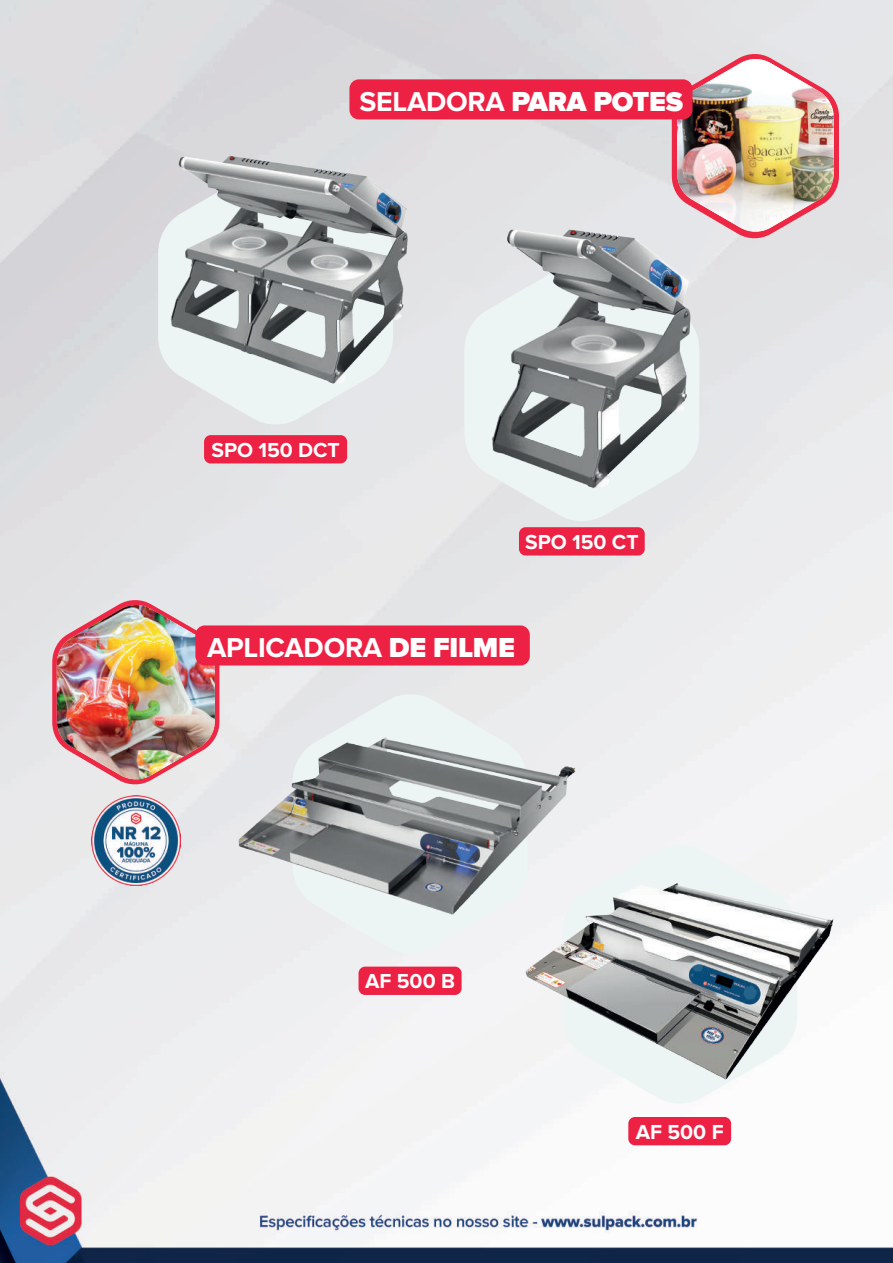
<style>
.page{position:relative;width:893px;height:1263px;background:#fff}
.page>*{position:absolute;margin:0;border:0;box-sizing:border-box;transform-origin:0 0}
.t1{font:900 28.35px "Proxima Nova";letter-spacing:-.01em;color:#fff}
.t2{font:700 28.35px "Proxima Nova";letter-spacing:-.01em;color:#fff}
.t3{font:700 21px "Proxima Nova";color:#fff}
.s1{font-weight:700}
.s2{font-weight:900}
</style>
<div class="page">
<img style="left:0;top:0;width:893px;height:1263px">
<img style="left:91px;top:796px;width:89px;height:89px">
<svg style="left:464px;top:491px;width:235px;height:32px;fill:#e5e6e7"></svg>
<svg style="left:158px;top:163px;width:235px;height:264px;fill:#e5e6e9"></svg>
<svg style="left:293px;top:692px;width:235px;height:263px;fill:#edeff0"></svg>
<div style="left:562px;top:842px;width:235px;height:263px;background:#f4f4f6"></div>
<img style="left:456px;top:219px;width:266px;height:272px">
<img style="left:162px;top:137px;width:250px;height:250px">
<img style="left:235px;top:712px;width:341px;height:221px">
<img style="left:509px;top:862px;width:341px;height:222px">
<svg style="left:672px;top:54px;width:167px;height:184px"></svg>
<img style="left:677px;top:59px;width:157px;height:173px">
<div style="left:349px;top:79px;width:343px;height:40px;background:#ed2144;border-radius:9px"></div>
<svg style="left:52px;top:600px;width:167px;height:184px"></svg>
<img style="left:57px;top:605px;width:158px;height:176px">
<div style="left:204px;top:435px;width:143px;height:28px;background:#ed2144;border-radius:7px"></div>
<div style="left:519px;top:527px;width:126px;height:28px;background:#ed2144;border-radius:7px"></div>
<div style="left:359px;top:967px;width:103px;height:28px;background:#ed2144;border-radius:7px"></div>
<div style="left:628px;top:1117px;width:103px;height:28px;background:#ed2144;border-radius:7px"></div>
<div style="left:195px;top:625px;width:335px;height:40px;background:#ed2144;border-radius:9px"></div>
<h1 class="t1" style="left:360px;top:85px;width:325px"><span class="s1">SELADORA</span> PARA POTES</h1>
<p class="t3" style="left:211px;top:438px;width:130px">SPO 150 DCT</p>
<p class="t3" style="left:525px;top:530px;width:115px">SPO 150 CT</p>
<h1 class="t2" style="left:207px;top:631px;width:309px">APLICADORA <span class="s2">DE FILME</span></h1>
<p class="t3" style="left:365px;top:969px;width:91px">AF 500 B</p>
<p class="t3" style="left:636px;top:1119px;width:89px">AF 500 F</p>
</div>
